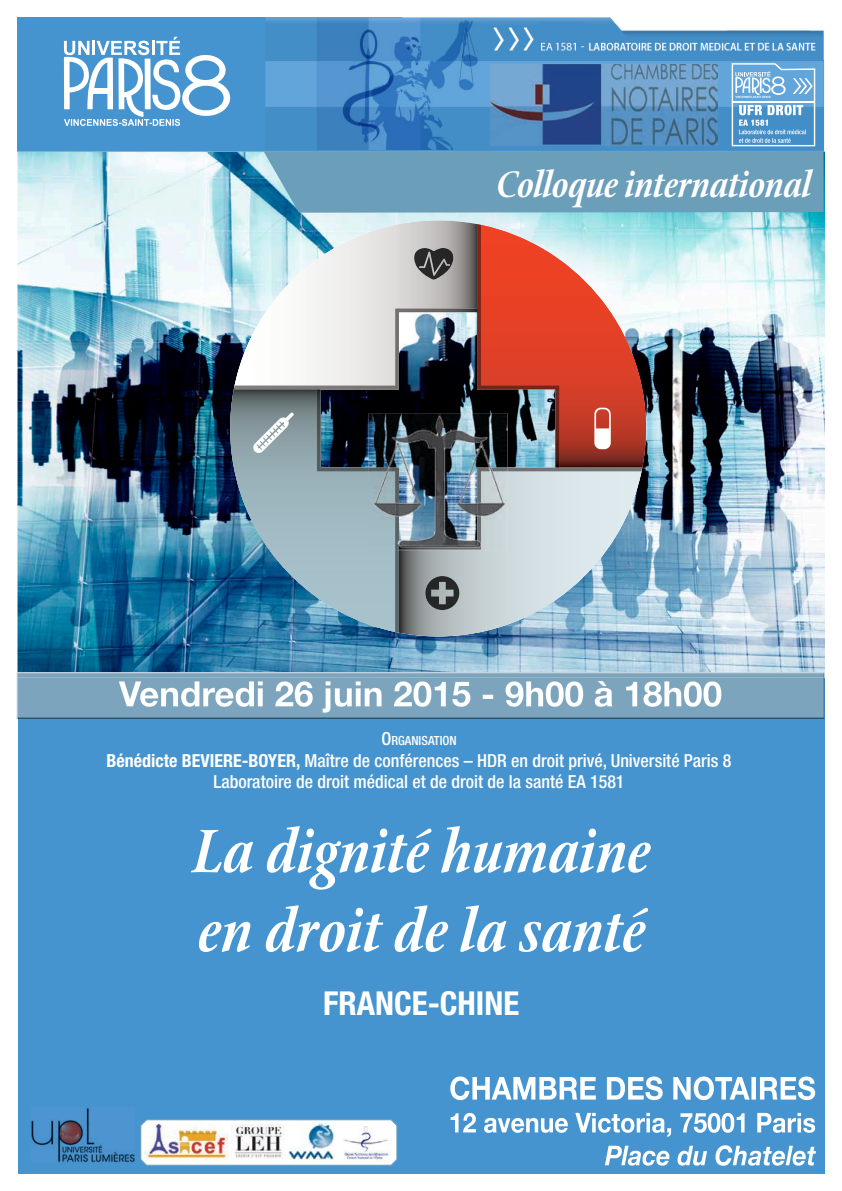
<style>
.page{position:relative;width:842px;height:1191px;background:#fff}
.page>*{position:absolute;margin:0;border:0;box-sizing:border-box;transform-origin:0 0}
.t1{font:italic 600 66px/79.2px "Stone Print";color:#fff}
.t2{font:italic 600 40px "Stone Print";letter-spacing:-.01em;color:#fff}
.t3{font:700 condensed 33px "Helvetica Neue";color:#fff}
.t4{font:500 condensed 18px/21.6px "Helvetica Neue";color:#fff;text-align:center}
.t5{font:500 condensed 12.6px "Helvetica Neue";color:#fff}
.s1{font-size:18px}
.s2{font-weight:700}
</style>
<div class="page">
<img style="left:18px;top:152px;width:807px;height:528px">
<div style="left:18px;top:677px;width:806px;height:496px;background:#4594cf"></div>
<div style="left:17px;top:17px;width:807px;height:135px;background:#4594cf"></div>
<img style="left:265px;top:17px;width:559px;height:133px">
<svg style="left:64px;top:37px;width:166px;height:89px"></svg>
<img style="left:17px;top:672px;width:1px;height:46px">
<img style="left:18px;top:672px;width:806px;height:5px">
<img style="left:18px;top:677px;width:806px;height:41px">
<img style="left:119px;top:681px;width:602px;height:31px">
<svg style="left:264px;top:63px;width:559px;height:150px;background:#629bc3"></svg>
<img style="left:31px;top:1108px;width:104px;height:54px">
<svg style="left:234px;top:220px;width:243px;height:88px;background:#c4ccce"></svg>
<svg style="left:230px;top:612px;width:87px;height:20px;background:#3682ac"></svg>
<img style="left:234px;top:246px;width:105px;height:62px">
<img style="left:369px;top:220px;width:69px;height:12px">
<img style="left:230px;top:389px;width:87px;height:223px">
<img style="left:559px;top:224px;width:87px;height:243px">
<img style="left:399px;top:471px;width:243px;height:165px">
<img style="left:507px;top:467px;width:135px;height:4px">
<img style="left:317px;top:389px;width:82px;height:243px">
<img style="left:234px;top:308px;width:243px;height:81px">
<img style="left:234px;top:389px;width:87px;height:1px">
<img style="left:477px;top:224px;width:82px;height:243px">
<img style="left:425px;top:576px;width:34px;height:34px">
<img style="left:413px;top:248px;width:41px;height:32px">
<svg style="left:594px;top:408px;width:17px;height:41px"></svg>
<svg style="left:253px;top:412px;width:41px;height:41px"></svg>
<img style="left:369px;top:413px;width:138px;height:54px">
<img style="left:399px;top:467px;width:108px;height:82px">
<img style="left:369px;top:467px;width:30px;height:84px">
<svg style="left:605px;top:1145px;width:211px;height:20px"></svg>
<svg style="left:451px;top:1112px;width:364px;height:25px"></svg>
<svg style="left:450px;top:1076px;width:365px;height:24px"></svg>
<img style="left:490px;top:64px;width:227px;height:81px">
<svg style="left:140px;top:1119px;width:257px;height:46px;background:#e2ecf3"></svg>
<img style="left:145px;top:1124px;width:83px;height:36px">
<img style="left:344px;top:1126px;width:48px;height:37px">
<img style="left:288px;top:1122px;width:53px;height:41px">
<img style="left:231px;top:1124px;width:54px;height:34px">
<h2 class="t2" style="left:496px;top:160px;width:316px">Colloque international</h2>
<p class="t5" style="left:381px;top:733px;width:77px"><span class="s1">O</span>RGANISATION</p>
<p class="t4" style="left:106px;top:749px;width:627px"><span class="s2">Bénédicte BEVIERE-BOYER,</span> Maître de conférences – HDR en droit privé, Université Paris 8<br>Laboratoire de droit médical et de droit de la santé EA 1581</p>
<h1 class="t1" style="left:192px;top:811px;width:459px">La dignité humaine en droit de la santé</h1>
<h3 class="t3" style="left:323px;top:983px;width:198px">FRANCE-CHINE</h3>
</div>
